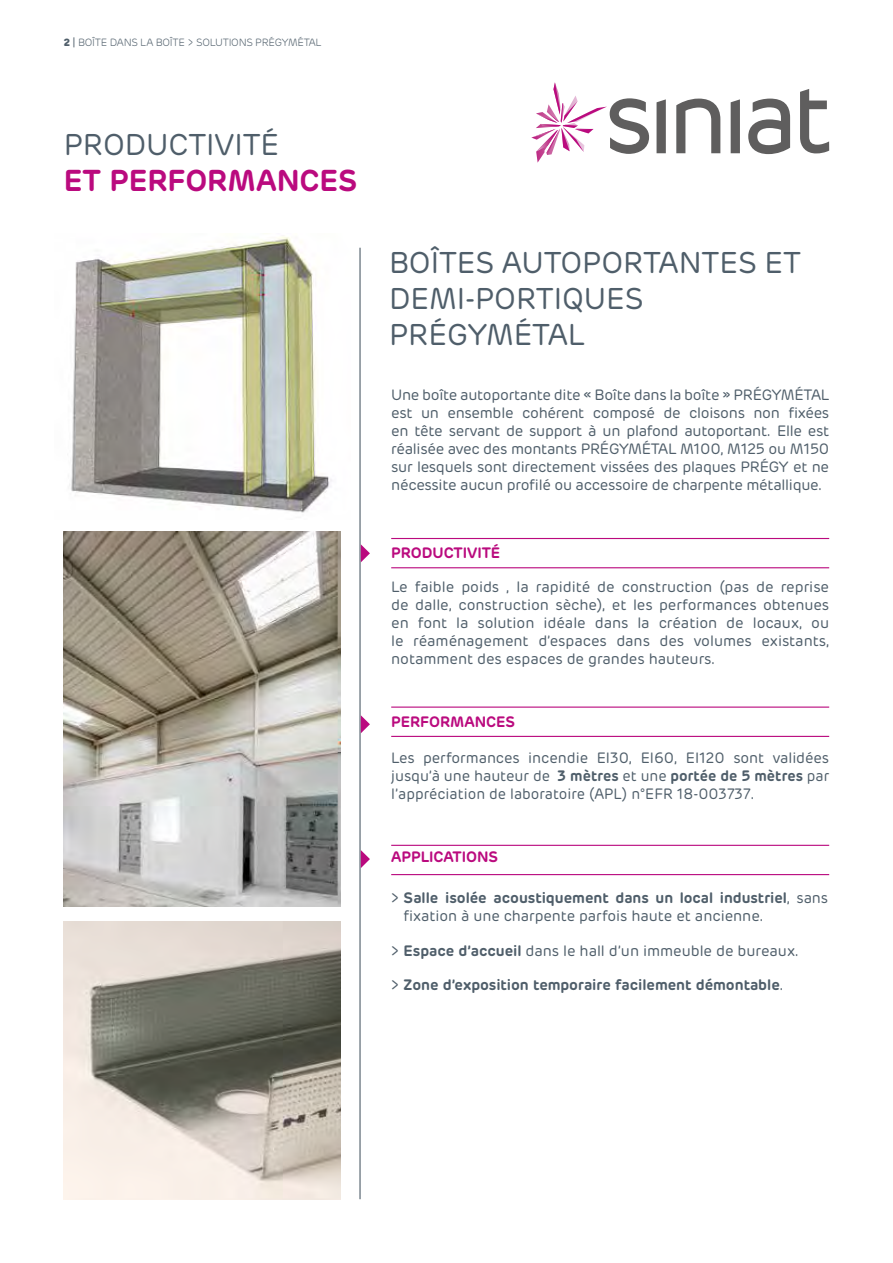
<style>
.page{position:relative;width:893px;height:1263px;background:#fff}
.page>*{position:absolute;margin:0;border:0;box-sizing:border-box;transform-origin:0 0}
.t1{font:30px/36px "Rubrik";letter-spacing:-.005em;color:#4f5e6a}
.t2{font:600 30px "Rubrik";letter-spacing:-.005em;color:#ba0a7e}
.t3{font:15px/18px "Rubrik";letter-spacing:-.005em;color:#4f5e6a;text-align:justify}
.t4{font:600 15px "Rubrik";letter-spacing:-.005em;color:#4f5e6a}
.t5{font:600 15px "Rubrik";letter-spacing:-.005em;color:#ba0a7e}
.t6{font:300 10.5px "Rubrik";letter-spacing:-.025em;color:#4f5e6a}
.s1{font-weight:700}
.s2{font-weight:400}
.s3{font-weight:600}
</style>
<div class="page">
<hr style="left:359px;top:248px;width:2px;height:951px;background:#4f5e6a">
<img style="left:69px;top:236px;width:263px;height:277px">
<svg style="left:748px;top:99px;width:42px;height:55px"></svg>
<svg style="left:657px;top:99px;width:9px;height:54px"></svg>
<svg style="left:676px;top:99px;width:44px;height:54px"></svg>
<svg style="left:731px;top:99px;width:9px;height:54px"></svg>
<svg style="left:800px;top:89px;width:29px;height:64px"></svg>
<svg style="left:531px;top:82px;width:118px;height:81px"></svg>
<img style="left:64px;top:531px;width:276px;height:376px">
<img style="left:64px;top:922px;width:276px;height:277px">
<svg style="left:361px;top:544px;width:9px;height:18px"></svg>
<svg style="left:361px;top:715px;width:9px;height:18px"></svg>
<svg style="left:361px;top:850px;width:9px;height:18px"></svg>
<hr style="left:391px;top:538px;width:438px;height:1px;background:#ba0a7e">
<hr style="left:391px;top:567px;width:438px;height:1px;background:#ba0a7e">
<hr style="left:391px;top:874px;width:438px;height:1px;background:#ba0a7e">
<hr style="left:391px;top:736px;width:438px;height:1px;background:#ba0a7e">
<hr style="left:391px;top:706px;width:438px;height:2px;background:#ba0a7e">
<hr style="left:391px;top:845px;width:438px;height:1px;background:#ba0a7e">
<p class="t6" style="left:64px;top:36px;width:259px"><span class="s1">2</span> <span class="s2">|</span> BOÎTE DANS LA BOÎTE &gt; SOLUTIONS PRÉGYMÉTAL</p>
<h1 class="t1" style="left:64px;top:127px;width:217px">PRODUCTIVITÉ</h1>
<h1 class="t2" style="left:64px;top:161px;width:295px">ET PERFORMANCES</h1>
<h1 class="t1" style="left:389px;top:246px;width:414px">BOÎTES AUTOPORTANTES ET<br>DEMI-PORTIQUES<br>PRÉGYMÉTAL</h1>
<p class="t3" style="left:391px;top:386px;width:440px">Une boîte autoportante dite « Boîte dans la boîte » PRÉGYMÉTAL est un ensemble cohérent composé de cloisons non fixées en tête servant de support à un plafond autoportant. Elle est réalisée avec des montants PRÉGYMÉTAL M100, M125 ou M150 sur lesquels sont directement vissées des plaques PRÉGY et ne nécessite aucun profilé ou accessoire de charpente métallique.</p>
<p class="t5" style="left:391px;top:543px;width:111px">PRODUCTIVITÉ</p>
<p class="t3" style="left:391px;top:578px;width:440px">Le faible poids , la rapidité de construction (pas de reprise de dalle, construction sèche), et les performances obtenues en font la solution idéale dans la création de locaux, ou le réaménagement d’espaces dans des volumes existants, notamment des espaces de grandes hauteurs.</p>
<p class="t5" style="left:391px;top:712px;width:125px">PERFORMANCES</p>
<p class="t3" style="left:391px;top:749px;width:439px">Les performances incendie EI30, EI60, EI120 sont validées jusqu’à une hauteur de <span class="s3">3 mètres</span> et une <span class="s3">portée de 5 mètres</span> par l’appréciation de laboratoire (APL) n°EFR 18-003737.</p>
<p class="t5" style="left:391px;top:847px;width:108px">APPLICATIONS</p>
<p class="t3" style="left:403px;top:889px;width:426px;text-indent:-13px">&gt; <span class="s3">Salle isolée acoustiquement dans un local industriel</span>, sans fixation à une charpente parfois haute et ancienne.</p>
<p class="t3" style="left:390px;top:941px;width:410px">&gt; <span class="s3">Espace d’accueil</span> dans le hall d’un immeuble de bureaux.</p>
<p class="t4" style="left:390px;top:975px;width:395px"><span class="s2">&gt;</span> Zone d’exposition temporaire facilement démontable<span class="s2">.</span></p>
</div>
